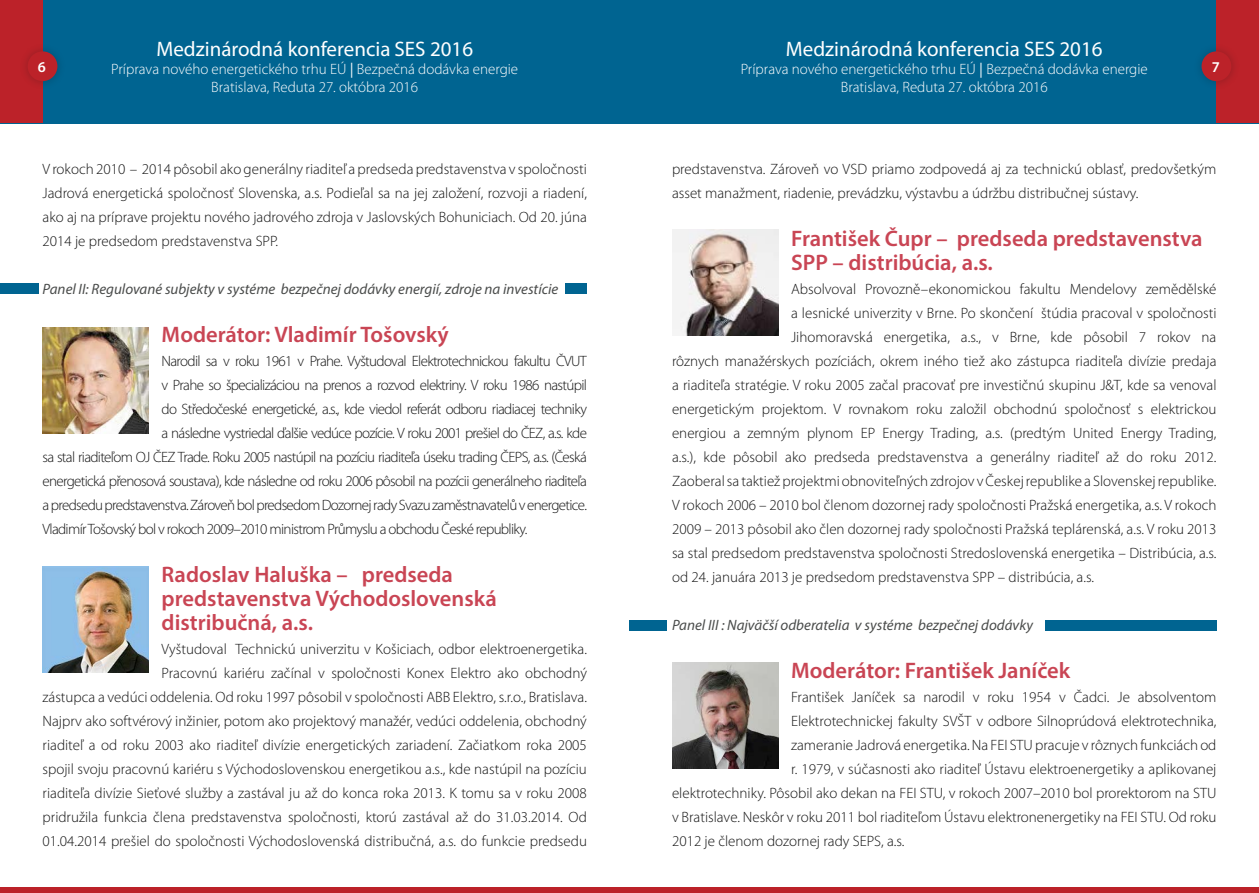
<style>
.page{position:relative;width:1259px;height:893px;background:#fff}
.page>*{position:absolute;margin:0;border:0;box-sizing:border-box;transform-origin:0 0}
.t1{font:600 22.5px/24px "Myriad Pro";color:#c94554}
.t2{font:21px "Myriad Pro";color:#fff}
.t3{font:300 15px/24px "Myriad Pro";color:#121212;text-align:justify}
.t4{font:300 15px "Myriad Pro";letter-spacing:-.045em;color:#121212}
.t5{font:300 15px/18px "Myriad Pro";color:#fff;text-align:center}
.t6{font:italic 15px "Myriad Pro";color:#4a4c4b}
.t7{font:600 15px "Myriad Pro";color:#fff}
.s1{font-family:"Minion Pro";font-weight:400}
</style>
<div class="page">
<div style="left:629px;top:0;width:630px;height:123px;background:#006491"></div>
<div style="left:0;top:0;width:629px;height:123px;background:#006491"></div>
<div style="left:0;top:887px;width:629px;height:6px;background:#bc2229"></div>
<div style="left:629px;top:887px;width:630px;height:6px;background:#bc2229"></div>
<div style="left:0;top:0;width:43px;height:123px;background:#bc2229"></div>
<div style="left:19px;top:43px;width:47px;height:47px;background:#121212;opacity:.25"></div>
<div style="left:28px;top:51px;width:29px;height:30px;background:#bc2229;border-radius:50%"></div>
<div style="left:1216px;top:0;width:43px;height:123px;background:#bc2229"></div>
<div style="left:1192px;top:43px;width:48px;height:47px;background:#121212;opacity:.25"></div>
<div style="left:1201px;top:51px;width:30px;height:30px;background:#bc2229;border-radius:50%"></div>
<img style="left:43px;top:327px;width:106px;height:107px">
<div style="left:0;top:283px;width:38px;height:10px;background:#006491"></div>
<div style="left:566px;top:283px;width:21px;height:10px;background:#006491"></div>
<img style="left:43px;top:567px;width:106px;height:106px">
<img style="left:672px;top:230px;width:106px;height:106px">
<img style="left:672px;top:662px;width:106px;height:107px">
<div style="left:1045px;top:620px;width:171px;height:10px;background:#006491"></div>
<div style="left:629px;top:620px;width:37px;height:10px;background:#006491"></div>
<h2 class="t2" style="left:156px;top:36px;width:318px">Medzinárodná konferencia SES 2016</h2>
<p class="t5" style="left:111px;top:60px;width:408px">Príprava nového energetického trhu EÚ <span class="s1">|</span> Bezpečná dodávka energie<br>Bratislava, Reduta 27. októbra 2016</p>
<h2 class="t2" style="left:786px;top:36px;width:318px">Medzinárodná konferencia SES 2016</h2>
<p class="t5" style="left:740px;top:60px;width:408px">Príprava nového energetického trhu EÚ <span class="s1">|</span> Bezpečná dodávka energie<br>Bratislava, Reduta 27. októbra 2016</p>
<p class="t7" style="left:38px;top:57px;width:10px">6</p>
<p class="t7" style="left:1211px;top:57px;width:10px">7</p>
<p class="t3" style="left:43px;top:157px;width:546px">V rokoch 2010 – 2014 pôsobil ako generálny riaditeľ a predseda predstavenstva v spoločnosti Jadrová energetická spoločnosť Slovenska, a.s. Podieľal sa na jej založení, rozvoji a riadení, ako aj na príprave projektu nového jadrového zdroja v Jaslovských Bohuniciach. Od 20. júna 2014 je predsedom predstavenstva SPP.</p>
<p class="t6" style="left:43px;top:280px;width:517px">Panel II: Regulované subjekty v systéme bezpečnej dodávky energií, zdroje na investície</p>
<h1 class="t1" style="left:162px;top:322px;width:288px">Moderátor: Vladimír Tošovský</h1>
<p class="t4" style="left:162px;top:352px;width:427px">Narodil sa v roku 1961 v Prahe. Vyštudoval Elektrotechnickou fakultu ČVUT</p>
<p class="t4" style="left:162px;top:376px;width:427px">v Prahe so špecializáciou na prenos a rozvod elektriny. V roku 1986 nastúpil</p>
<p class="t4" style="left:162px;top:400px;width:427px">do Středočeské energetické, a.s., kde viedol referát odboru riadiacej techniky</p>
<p class="t4" style="left:162px;top:424px;width:427px">a následne vystriedal ďalšie vedúce pozície. V roku 2001 prešiel do ČEZ, a.s. kde</p>
<p class="t4" style="left:43px;top:448px;width:546px">sa stal riaditeľom OJ ČEZ Trade. Roku 2005 nastúpil na pozíciu riaditeľa úseku trading ČEPS, a.s. (Česká</p>
<p class="t4" style="left:43px;top:472px;width:546px">energetická přenosová soustava), kde následne od roku 2006 pôsobil na pozícii generálneho riaditeľa</p>
<p class="t4" style="left:43px;top:496px;width:546px">a predsedu predstavenstva. Zároveň bol predsedom Dozornej rady Svazu zaměstnavatelů v energetice.</p>
<p class="t4" style="left:43px;top:520px;width:486px">Vladimír Tošovský bol v rokoch 2009–2010 ministrom Průmyslu a obchodu České republiky.</p>
<h1 class="t1" style="left:162px;top:562px;width:337px">Radoslav Haluška – predseda predstavenstva Východoslovenská distribučná, a.s.</h1>
<p class="t3" style="left:43px;top:637px;width:546px;text-align:right">Vyštudoval Technickú univerzitu v Košiciach, odbor elektroenergetika.<br>Pracovnú kariéru začínal v spoločnosti Konex Elektro ako obchodný<br>zástupca a vedúci oddelenia. Od roku 1997 pôsobil v spoločnosti ABB Elektro, s.r.o., Bratislava.<br>Najprv ako softvérový inžinier, potom ako projektový manažér, vedúci oddelenia, obchodný riaditeľ a od roku 2003 ako riaditeľ divízie energetických zariadení. Začiatkom roka 2005 spojil svoju pracovnú kariéru s Východoslovenskou energetikou a.s., kde nastúpil na pozíciu riaditeľa divízie Sieťové služby a zastával ju až do konca roka 2013. K tomu sa v roku 2008 pridružila funkcia člena predstavenstva spoločnosti, ktorú zastával až do 31.03.2014. Od 01.04.2014 prešiel do spoločnosti Východoslovenská distribučná, a.s. do funkcie predsedu</p>
<p class="t3" style="left:672px;top:157px;width:546px">predstavenstva. Zároveň vo VSD priamo zodpovedá aj za technickú oblasť, predovšetkým asset manažment, riadenie, prevádzku, výstavbu a údržbu distribučnej sústavy.</p>
<h1 class="t1" style="left:791px;top:226px;width:413px">František Čupr – predseda predstavenstva<br>SPP – distribúcia, a.s.</h1>
<p class="t3" style="left:791px;top:277px;width:427px">Absolvoval Provozně–ekonomickou fakultu Mendelovy zemědělské</p>
<p class="t3" style="left:791px;top:301px;width:427px">a lesnické univerzity v Brne. Po skončení štúdia pracoval v spoločnosti</p>
<p class="t3" style="left:791px;top:325px;width:427px">Jihomoravská energetika, a.s., v Brne, kde pôsobil 7 rokov na</p>
<p class="t3" style="left:672px;top:349px;width:546px">rôznych manažérskych pozíciách, okrem iného tiež ako zástupca riaditeľa divízie predaja</p>
<p class="t3" style="left:672px;top:373px;width:546px">a riaditeľa stratégie. V roku 2005 začal pracovať pre investičnú skupinu J&amp;T, kde sa venoval</p>
<p class="t3" style="left:672px;top:397px;width:546px">energetickým projektom. V rovnakom roku založil obchodnú spoločnosť s elektrickou</p>
<p class="t3" style="left:672px;top:421px;width:546px">energiou a zemným plynom EP Energy Trading, a.s. (predtým United Energy Trading,</p>
<p class="t3" style="left:672px;top:445px;width:546px">a.s.), kde pôsobil ako predseda predstavenstva a generálny riaditeľ až do roku 2012.</p>
<p class="t3" style="left:672px;top:469px;width:546px">Zaoberal sa taktiež projektmi obnoviteľných zdrojov v Českej republike a Slovenskej republike.</p>
<p class="t3" style="left:672px;top:493px;width:546px">V rokoch 2006 – 2010 bol členom dozornej rady spoločnosti Pražská energetika, a.s. V rokoch</p>
<p class="t3" style="left:672px;top:517px;width:546px">2009 – 2013 pôsobil ako člen dozornej rady spoločnosti Pražská teplárenská, a.s. V roku 2013</p>
<p class="t3" style="left:672px;top:541px;width:546px">sa stal predsedom predstavenstva spoločnosti Stredoslovenská energetika – Distribúcia, a.s.</p>
<p class="t3" style="left:672px;top:565px;width:423px">od 24. januára 2013 je predsedom predstavenstva SPP – distribúcia, a.s.</p>
<p class="t6" style="left:672px;top:616px;width:362px">Panel III : Najväčší odberatelia v systéme bezpečnej dodávky</p>
<h1 class="t1" style="left:791px;top:658px;width:281px">Moderátor: František Janíček</h1>
<p class="t3" style="left:791px;top:685px;width:427px">František Janíček sa narodil v roku 1954 v Čadci. Je absolventom</p>
<p class="t3" style="left:791px;top:709px;width:427px">Elektrotechnickej fakulty SVŠT v odbore Silnoprúdová elektrotechnika,</p>
<p class="t3" style="left:791px;top:733px;width:427px">zameranie Jadrová energetika. Na FEI STU pracuje v rôznych funkciách od</p>
<p class="t3" style="left:791px;top:757px;width:427px">r. 1979, v súčasnosti ako riaditeľ Ústavu elektroenergetiky a aplikovanej</p>
<p class="t3" style="left:672px;top:781px;width:546px">elektrotechniky. Pôsobil ako dekan na FEI STU, v rokoch 2007–2010 bol prorektorom na STU</p>
<p class="t3" style="left:672px;top:805px;width:546px">v Bratislave. Neskôr v roku 2011 bol riaditeľom Ústavu elektronenergetiky na FEI STU. Od roku</p>
<p class="t3" style="left:672px;top:829px;width:234px">2012 je členom dozornej rady SEPS, a.s.</p>
</div>
